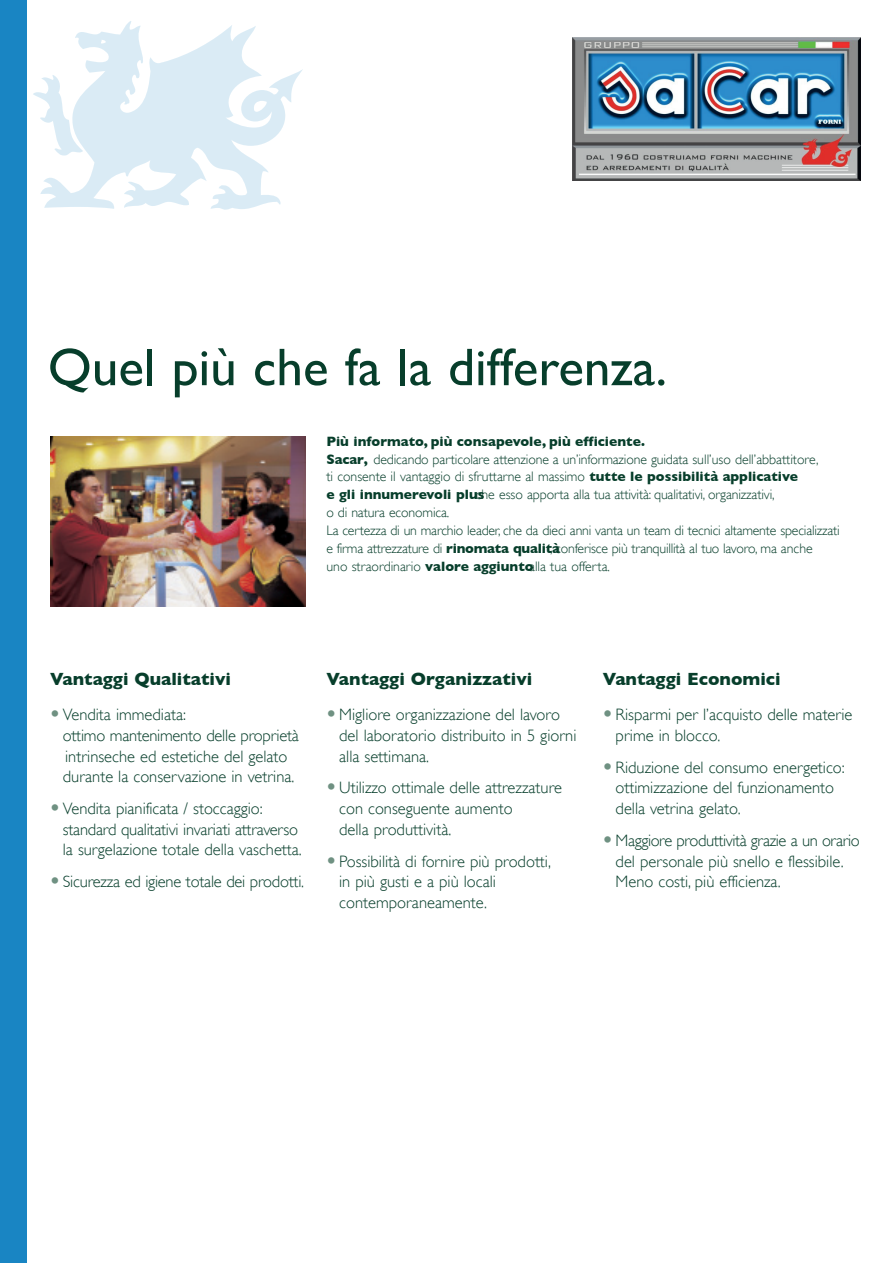
<style>
.page{position:relative;width:893px;height:1263px;background:#fff}
.page>*{position:absolute;margin:0;border:0;box-sizing:border-box;transform-origin:0 0}
.t1{font:53.25px "Gill Sans";color:#073e2b}
.t2{font:700 18px "Gill Sans";color:#073e2b}
.t3{font:300 16.5px/20.7px "Gill Sans";color:#073e2b}
.t4{font:300 13.8px/17.9px "Gill Sans";letter-spacing:-.01em;color:#073e2b}
.s1{font-weight:700}
.s2{font-weight:700;font-size:19.5px;color:#6f9182}
</style>
<div class="page">
<div style="left:0;top:0;width:27px;height:1263px;background:#1985c3"></div>
<img style="left:573px;top:38px;width:287px;height:142px">
<svg style="left:33px;top:92px;width:7px;height:6px"></svg>
<svg style="left:40px;top:21px;width:263px;height:189px;fill:#daebf5"></svg>
<img style="left:50px;top:436px;width:255px;height:170px">
<h1 class="t1" style="left:48px;top:336px;width:621px">Quel più che fa la differenza.</h1>
<p class="t4" style="left:326px;top:432px;width:515px"><span class="s1">Più informato, più consapevole, più efficiente.<br>Sacar,</span> dedicando particolare attenzione a un’informazione guidata sull’uso dell’abbattitore,<br>ti consente il vantaggio di sfruttarne al massimo <span class="s1">tutte le possibilità applicative<br>e gli innumerevoli plus</span>che esso apporta alla tua attività: qualitativi, organizzativi,<br>o di natura economica.<br>La certezza di un marchio leader, che da dieci anni vanta un team di tecnici altamente specializzati e firma attrezzature di <span class="s1">rinomata qualit</span>,<span class="s1">à</span>conferisce più tranquillità al tuo lavoro, ma anche<br>uno straordinario <span class="s1">valore aggiunto</span>alla tua offerta.</p>
<p class="t2" style="left:50px;top:668px;width:183px">Vantaggi Qualitativi</p>
<p class="t3" style="left:63px;top:704px;width:237px;text-indent:-13px"><span class="s2">•</span> Vendita immediata:<br>ottimo mantenimento delle proprietà intrinseche ed estetiche del gelato durante la conservazione in vetrina.</p>
<p class="t3" style="left:63px;top:798px;width:241px;text-indent:-13px"><span class="s2">•</span> Vendita pianificata / stoccaggio: standard qualitativi invariati attraverso la surgelazione totale della vaschetta.</p>
<p class="t3" style="left:50px;top:871px;width:256px"><span class="s2">•</span> Sicurezza ed igiene totale dei prodotti.</p>
<p class="t2" style="left:326px;top:668px;width:207px">Vantaggi Organizzativi</p>
<p class="t3" style="left:339px;top:704px;width:239px;text-indent:-13px"><span class="s2">•</span> Migliore organizzazione del lavoro del laboratorio distribuito in 5 giorni alla settimana.</p>
<p class="t3" style="left:339px;top:777px;width:224px;text-indent:-13px"><span class="s2">•</span> Utilizzo ottimale delle attrezzature con conseguente aumento<br>della produttività.</p>
<p class="t3" style="left:339px;top:851px;width:213px;text-indent:-13px"><span class="s2">•</span> Possibilità di fornire più prodotti, in più gusti e a più locali contemporaneamente.</p>
<p class="t2" style="left:603px;top:668px;width:179px">Vantaggi Economici</p>
<p class="t3" style="left:616px;top:704px;width:238px;text-indent:-13px"><span class="s2">•</span> Risparmi per l’acquisto delle materie prime in blocco.</p>
<p class="t3" style="left:616px;top:757px;width:231px;text-indent:-13px"><span class="s2">•</span> Riduzione del consumo energetico: ottimizzazione del funzionamento della vetrina gelato.</p>
<p class="t3" style="left:616px;top:830px;width:246px;text-indent:-13px"><span class="s2">•</span> Maggiore produttività grazie a un orario del personale più snello e flessibile.<br>Meno costi, più efficienza.</p>
</div>
